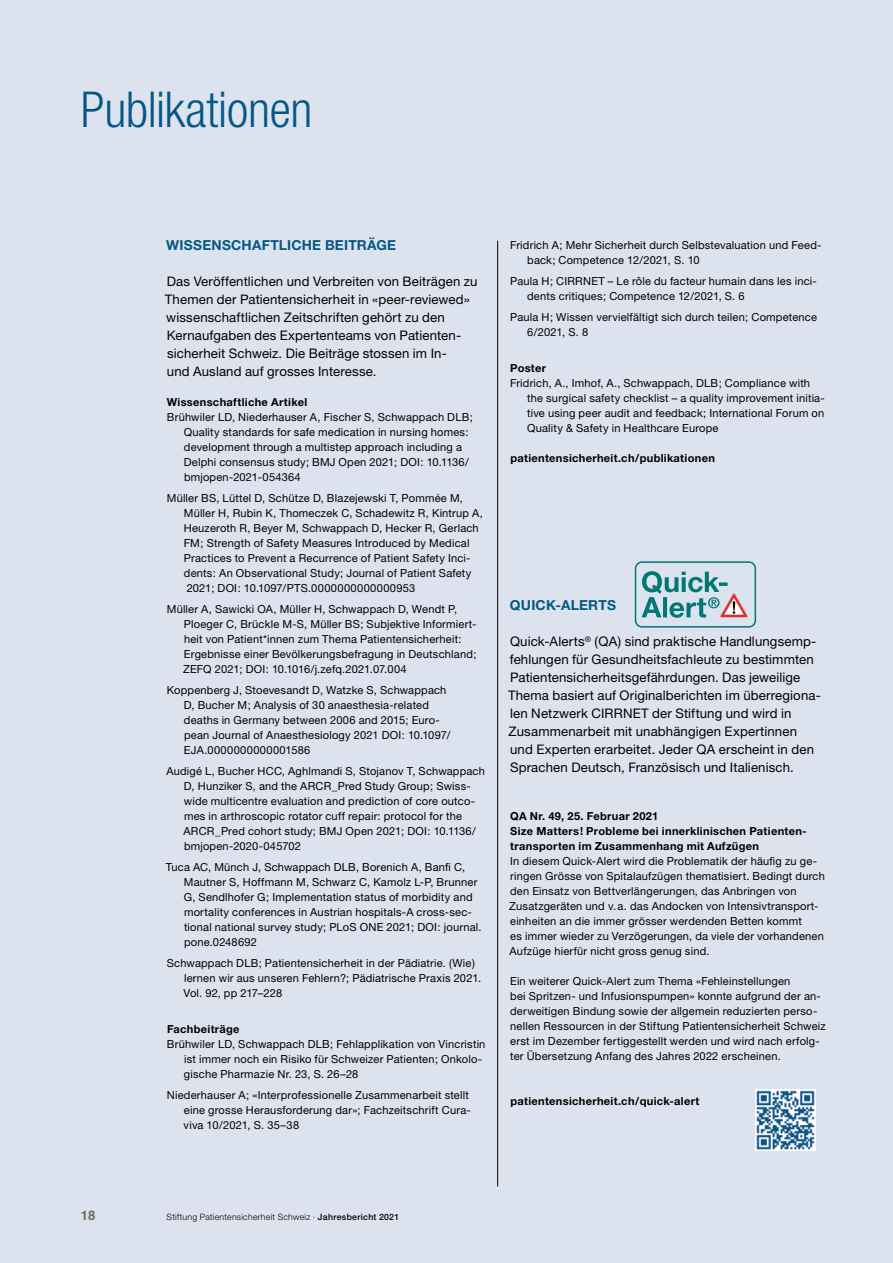
<style>
.page{position:relative;width:893px;height:1263px;background:#dde3ee}
.page>*{position:absolute;margin:0;border:0;box-sizing:border-box;transform-origin:0 0}
.t1{font:300 condensed 49.5px "Helvetica Neue";letter-spacing:-.005em;color:#055885}
.t2{font:700 13.8px "Helvetica Neue";letter-spacing:.015em;color:#055885}
.t3{font:13.2px/18px "Helvetica Neue";letter-spacing:.01em;color:#000}
.t4{font:700 13.2px "Helvetica";color:#6d6a63}
.t5{font:11.1px/15px "Helvetica Neue";letter-spacing:.015em;color:#000}
.t6{font:700 11.1px/15px "Helvetica Neue";letter-spacing:.025em;color:#000}
.t7{font:300 8.7px "Helvetica Neue";letter-spacing:.03em;color:#000}
.s1{font-weight:500}
</style>
<div class="page">
<hr style="left:497px;top:241px;width:1px;height:945px;background:#000">
<svg style="left:642px;top:571px;width:106px;height:47px"></svg>
<div style="left:635px;top:561px;width:121px;height:67px;border:2px solid #007972;border-radius:6px"></div>
<img style="left:755px;top:1090px;width:61px;height:60px">
<h1 class="t1" style="left:81px;top:82px;width:233px">Publikationen</h1>
<p class="t2" style="left:166px;top:237px;width:231px">WISSENSCHAFTLICHE BEITRÄGE</p>
<p class="t3" style="left:165px;top:272px;width:314px">Das Veröffentlichen und Verbreiten von Beiträgen zu Themen der Patientensicherheit in «peer-reviewed» wissenschaftlichen Zeitschriften gehört zu den Kernaufgaben des Expertenteams von Patienten&shy;sicherheit Schweiz. Die Beiträge stossen im In-<br>und Ausland auf grosses Interesse.</p>
<p class="t6" style="left:167px;top:394px;width:142px">Wissenschaftliche Artikel</p>
<p class="t5" style="left:184px;top:409px;width:291px;text-indent:-17px">Brühwiler LD, Niederhauser A, Fischer S, Schwappach DLB; Quality standards for safe medication in nursing homes: development through a multistep approach including a Delphi consensus study; BMJ Open 2021; DOI: 10.1136/ bmjopen-2021-054364</p>
<p class="t5" style="left:184px;top:490px;width:301px;text-indent:-17px">Müller BS, Lüttel D, Schütze D, Blazejewski T, Pommée M, Müller H, Rubin K, Thomeczek C, Schadewitz R, Kintrup A, Heuzeroth R, Beyer M, Schwappach D, Hecker R, Gerlach FM; Strength of Safety Measures Introduced by Medical Practices to Prevent a Recurrence of Patient Safety Inci&shy;dents: An Observational Study; Journal of Patient Safety 2021; DOI: 10.1097/PTS.0000000000000953</p>
<p class="t5" style="left:183px;top:601px;width:295px;text-indent:-16px">Müller A, Sawicki OA, Müller H, Schwappach D, Wendt P, Ploeger C, Brückle M-S, Müller BS; Subjektive Informiert&shy;heit von Patient*innen zum Thema Patientensicherheit:<br>Ergebnisse einer Bevölkerungsbefragung in Deutschland; ZEFQ 2021; DOI: 10.1016/j.zefq.2021.07.004</p>
<p class="t5" style="left:184px;top:682px;width:268px;text-indent:-17px">Koppenberg J, Stoevesandt D, Watzke S, Schwappach D, Bucher M; Analysis of 30 anaesthesia-related deaths in Germany between 2006 and 2015; Euro&shy;pean Journal of Anaesthesiology 2021 DOI: 10.1097/ EJA.0000000000001586</p>
<p class="t5" style="left:183px;top:763px;width:303px;text-indent:-17px">Audigé L, Bucher HCC, Aghlmandi S, Stojanov T, Schwappach D, Hunziker S, and the ARCR_Pred Study Group; Swiss&shy;wide multicentre evaluation and prediction of core outco&shy;mes in arthroscopic rotator cuff repair: protocol for the ARCR_Pred cohort study; BMJ Open 2021; DOI: 10.1136/ bmjopen-2020-045702</p>
<p class="t5" style="left:184px;top:859px;width:299px;text-indent:-18px">Tuca AC, Münch J, Schwappach DLB, Borenich A, Banfi C, Mautner S, Hoffmann M, Schwarz C, Kamolz L-P, Brunner G, Sendlhofer G; Implementation status of morbidity and mortality conferences in Austrian hospitals-A cross-sec&shy;tional national survey study; PLoS ONE 2021; DOI: journal. pone.0248692</p>
<p class="t5" style="left:184px;top:955px;width:299px;text-indent:-17px">Schwappach DLB; Patientensicherheit in der Pädiatrie. (Wie) lernen wir aus unseren Fehlern?; Pädiatrische Praxis 2021.<br>Vol. 92, pp 217–228</p>
<p class="t6" style="left:167px;top:1021px;width:74px">Fachbeiträge</p>
<p class="t5" style="left:184px;top:1036px;width:303px;text-indent:-17px">Brühwiler LD, Schwappach DLB; Fehlapplikation von Vincristin ist immer noch ein Risiko für Schweizer Patienten; Onkolo&shy;gische Pharmazie Nr. 23, S. 26–28</p>
<p class="t5" style="left:184px;top:1087px;width:289px;text-indent:-17px">Niederhauser A; «Interprofessionelle Zusammenarbeit stellt eine grosse Herausforderung dar»; Fachzeitschrift Cura&shy;viva 10/2021, S. 35–38</p>
<p class="t5" style="left:527px;top:238px;width:296px;text-indent:-17px">Fridrich A; Mehr Sicherheit durch Selbstevaluation und Feed&shy;back; Competence 12/2021, S. 10</p>
<p class="t5" style="left:527px;top:274px;width:291px;text-indent:-17px">Paula H; CIRRNET – Le rôle du facteur humain dans les inci&shy;dents critiques; Competence 12/2021, S. 6</p>
<p class="t5" style="left:527px;top:310px;width:291px;text-indent:-17px">Paula H; Wissen vervielfältigt sich durch teilen; Competence<br>6/2021, S. 8</p>
<p class="t6" style="left:510px;top:361px;width:37px">Poster</p>
<p class="t5" style="left:527px;top:376px;width:299px;text-indent:-17px">Fridrich, A., Imhof, A., Schwappach, DLB; Compliance with the surgical safety checklist – a quality improvement initia&shy;tive using peer audit and feedback; International Forum on Quality &amp; Safety in Healthcare Europe</p>
<p class="t6" style="left:510px;top:451px;width:206px">patientensicherheit.ch/publikationen</p>
<p class="t2" style="left:510px;top:597px;width:108px">QUICK-ALERTS</p>
<p class="t3" style="left:508px;top:632px;width:314px">Quick-Alerts<sup>®</sup> (QA) sind praktische Handlungsemp&shy;fehlungen für Gesundheitsfachleute zu bestimmten Patientensicherheitsgefährdungen. Das jeweilige Thema basiert auf Originalberichten im überregiona&shy;len Netzwerk CIRRNET der Stiftung und wird in Zusammenarbeit mit unabhängigen Expertinnen und Experten erarbeitet. Jeder QA erscheint in den Sprachen Deutsch, Französisch und Italienisch.</p>
<p class="t6" style="left:510px;top:808px;width:298px">QA Nr. 49, 25. Februar 2021<br>Size Matters! Probleme bei innerklinischen Patienten&shy;transporten im Zusammenhang mit Aufzügen</p>
<p class="t5" style="left:509px;top:853px;width:317px">In diesem Quick-Alert wird die Problematik der häufig zu ge&shy;ringen Grösse von Spitalaufzügen thematisiert. Bedingt durch den Einsatz von Bettverlängerungen, das Anbringen von Zusatzgeräten und v.a. das Andocken von Intensivtransport&shy;einheiten an die immer grösser werdenden Betten kommt<br>es immer wieder zu Verzögerungen, da viele der vorhandenen Aufzüge hierfür nicht gross genug sind.</p>
<p class="t5" style="left:510px;top:973px;width:317px">Ein weiterer Quick-Alert zum Thema «Fehleinstellungen<br>bei Spritzen- und Infusionspumpen» konnte aufgrund der an&shy;derweitigen Bindung sowie der allgemein reduzierten perso&shy;nellen Ressourcen in der Stiftung Patientensicherheit Schweiz erst im Dezember fertiggestellt werden und wird nach erfolg&shy;ter Übersetzung Anfang des Jahres 2022 erscheinen.</p>
<p class="t6" style="left:510px;top:1093px;width:191px">patientensicherheit.ch/quick-alert</p>
<p class="t4" style="left:81px;top:1205px;width:16px">18</p>
<p class="t7" style="left:167px;top:1212px;width:234px">Stiftung Patientensicherheit Schweiz · <span class="s1">Jahresbericht 2021</span></p>
</div>
